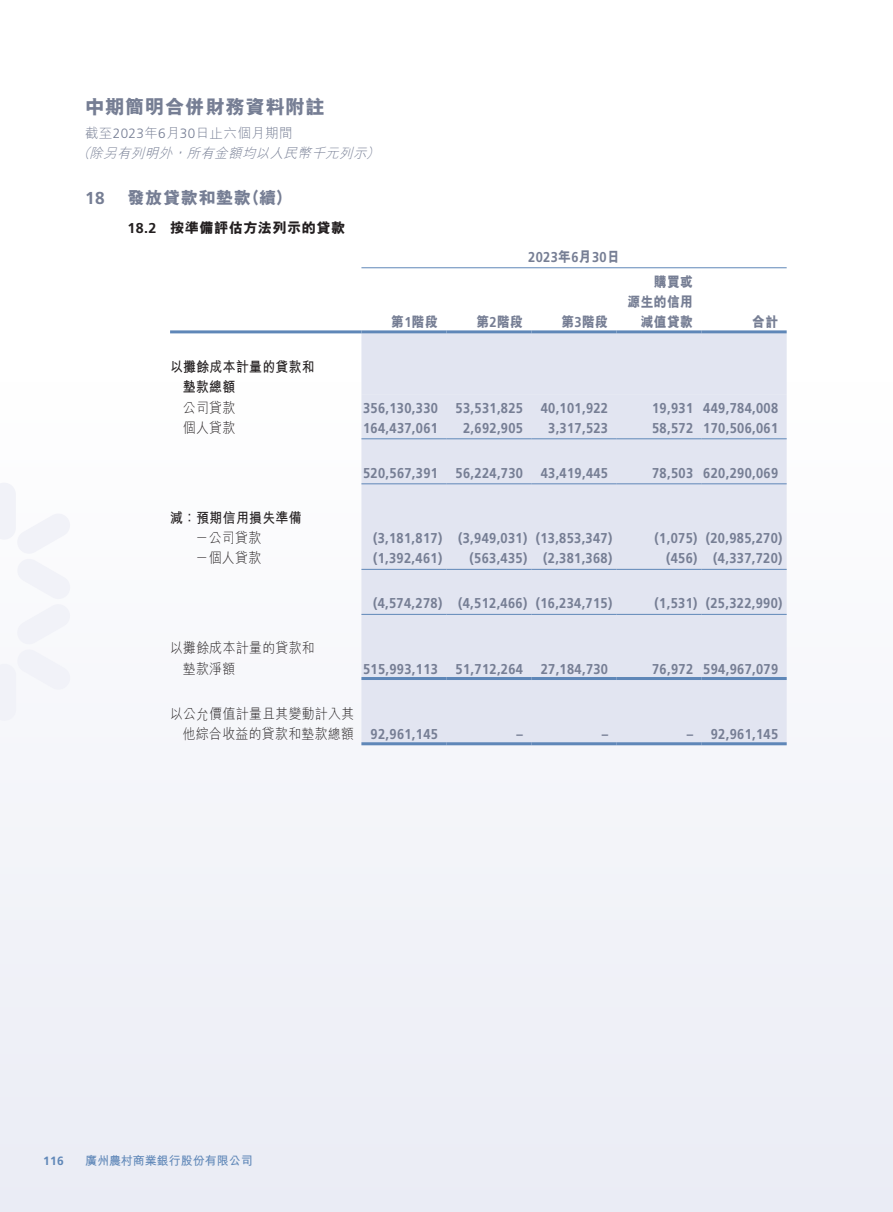
<style>
.page{position:relative;width:893px;height:1212px;background:#fff}
.page>*{position:absolute;margin:0;border:0;box-sizing:border-box;transform-origin:0 0}
.t1{font:800 19.5px "M Hei HK";letter-spacing:.03em;color:#767e94}
.t2{font:800 17.25px "M Hei HK";letter-spacing:.03em;color:#767e94}
.t3{font:700 17.25px "Frutiger LT Std";color:#767e94}
.t4{font:700 14.25px "Frutiger LT Std";letter-spacing:.03em;color:#767e94;scale:.9 1}
.t5{font:300 14.25px/20.2px "M Hei HK";letter-spacing:.03em;color:#231f20;scale:.9 1}
.t6{font:800 14.25px/20.2px "M Hei HK";letter-spacing:.03em;color:#767e94;text-align:right;scale:.9 1}
.t7{font:700 14.25px/20.2px "M Hei HK";letter-spacing:.03em;color:#231f20;scale:.9 1}
.t8{font:800 14.25px "M Hei HK";letter-spacing:.03em;color:#231f20}
.t9{font:italic 300 13.5px/20.2px "M Hei HK";color:#767e94}
.t10{font:700 12px "M Hei HK";color:#5f87b8}
.t11{font:700 12px "Frutiger LT Std";color:#5f87b8}
.s1{font-style:normal}
.s2{font-family:"Frutiger LT Std";font-style:normal}
.s3{font-family:"Frutiger LT Std";font-weight:700}
.s4{font-family:"M Hei HK";font-weight:800}
.s5{font-family:"Frutiger LT Std";font-weight:700;color:#767e94}
</style>
<div class="page">
<div style="left:0;top:383px;width:893px;height:829px;background:#f2f3f9"></div>
<div style="left:361px;top:333px;width:426px;height:61px;background:#e2e5f1"></div>
<div style="left:361px;top:394px;width:426px;height:348px;background:#e2e5f1"></div>
<hr style="left:361px;top:267px;width:426px;height:1px;background:#5f87b8">
<hr style="left:170px;top:330px;width:191px;height:3px;background:#5f87b8">
<hr style="left:361px;top:330px;width:85px;height:3px;background:#5f87b8">
<hr style="left:446px;top:330px;width:85px;height:3px;background:#5f87b8">
<hr style="left:531px;top:330px;width:86px;height:3px;background:#5f87b8">
<hr style="left:617px;top:330px;width:85px;height:3px;background:#5f87b8">
<hr style="left:702px;top:330px;width:85px;height:3px;background:#5f87b8">
<hr style="left:361px;top:438px;width:85px;height:1px;background:#5f87b8">
<hr style="left:446px;top:438px;width:85px;height:1px;background:#5f87b8">
<hr style="left:531px;top:438px;width:86px;height:1px;background:#5f87b8">
<hr style="left:617px;top:438px;width:85px;height:1px;background:#5f87b8">
<hr style="left:702px;top:438px;width:85px;height:1px;background:#5f87b8">
<hr style="left:361px;top:483px;width:85px;height:1px;background:#5f87b8">
<hr style="left:446px;top:483px;width:85px;height:1px;background:#5f87b8">
<hr style="left:531px;top:483px;width:86px;height:1px;background:#5f87b8">
<hr style="left:617px;top:483px;width:85px;height:1px;background:#5f87b8">
<hr style="left:702px;top:483px;width:85px;height:1px;background:#5f87b8">
<hr style="left:361px;top:569px;width:85px;height:1px;background:#5f87b8">
<hr style="left:446px;top:569px;width:85px;height:1px;background:#5f87b8">
<hr style="left:531px;top:569px;width:86px;height:1px;background:#5f87b8">
<hr style="left:617px;top:569px;width:85px;height:1px;background:#5f87b8">
<hr style="left:702px;top:569px;width:85px;height:1px;background:#5f87b8">
<hr style="left:361px;top:614px;width:85px;height:1px;background:#5f87b8">
<hr style="left:446px;top:614px;width:85px;height:1px;background:#5f87b8">
<hr style="left:531px;top:614px;width:86px;height:1px;background:#5f87b8">
<hr style="left:617px;top:614px;width:85px;height:1px;background:#5f87b8">
<hr style="left:702px;top:614px;width:85px;height:1px;background:#5f87b8">
<hr style="left:361px;top:677px;width:85px;height:3px;background:#5f87b8">
<hr style="left:446px;top:677px;width:85px;height:3px;background:#5f87b8">
<hr style="left:531px;top:677px;width:86px;height:3px;background:#5f87b8">
<hr style="left:617px;top:677px;width:85px;height:3px;background:#5f87b8">
<hr style="left:702px;top:677px;width:85px;height:3px;background:#5f87b8">
<hr style="left:361px;top:742px;width:85px;height:3px;background:#5f87b8">
<hr style="left:446px;top:742px;width:85px;height:3px;background:#5f87b8">
<hr style="left:531px;top:742px;width:86px;height:3px;background:#5f87b8">
<hr style="left:617px;top:742px;width:85px;height:3px;background:#5f87b8">
<hr style="left:702px;top:742px;width:85px;height:3px;background:#5f87b8">
<h1 class="t1" style="left:85px;top:97px;width:242px">中期簡明合併財務資料附註</h1>
<p class="t9" style="left:77px;top:123px;width:307px;text-indent:8px"><span class="s1">截至</span><span class="s2">2023</span><span class="s1">年</span><span class="s2">6</span><span class="s1">月</span><span class="s2">30</span><span class="s1">日止六個月期間<br></span>（除另有列明外，所有金額均以人民幣千元列示）</p>
<p class="t3" style="left:85px;top:188px;width:21px">18</p>
<p class="t2" style="left:128px;top:189px;width:166px">發放貸款和墊款（續）</p>
<p class="t8" style="left:128px;top:221px;width:219px"><span class="s3">18.2</span> 按準備評估方法列示的貸款</p>
<p class="t4" style="left:528px;top:248px;width:103px">2023<span class="s4">年</span>6<span class="s4">月</span>30<span class="s4">日</span></p>
<p class="t6" style="left:391px;top:311px;width:53px">第<span class="s3">1</span>階段</p>
<p class="t6" style="left:476px;top:311px;width:53px">第<span class="s3">2</span>階段</p>
<p class="t6" style="left:561px;top:311px;width:53px">第<span class="s3">3</span>階段</p>
<p class="t6" style="left:628px;top:271px;width:74px">購買或<br>源生的信用減值貸款</p>
<p class="t6" style="left:752px;top:311px;width:30px">合計</p>
<p class="t7" style="left:183px;top:355px;width:148px;text-indent:-13px">以攤餘成本計量的貸款和墊款總額</p>
<p class="t5" style="left:183px;top:397px;width:60px">公司貸款</p>
<p class="t4" style="left:363px;top:399px;width:274px">356,130,330 53,531,825 40,101,922</p>
<p class="t4" style="left:652px;top:399px;width:142px">19,931 449,784,008</p>
<p class="t5" style="left:183px;top:417px;width:60px">個人貸款</p>
<p class="t4" style="left:363px;top:419px;width:85px">164,437,061</p>
<p class="t4" style="left:463px;top:419px;width:68px">2,692,905</p>
<p class="t4" style="left:548px;top:419px;width:68px">3,317,523</p>
<p class="t4" style="left:652px;top:419px;width:142px">58,572 170,506,061</p>
<p class="t4" style="left:363px;top:464px;width:274px">520,567,391 56,224,730 43,419,445</p>
<p class="t4" style="left:652px;top:464px;width:142px">78,503 620,290,069</p>
<p class="t7" style="left:170px;top:506px;width:148px">減：預期信用損失準備</p>
<p class="t5" style="left:196px;top:528px;width:74px">－公司貸款</p>
<p class="t4" style="left:373px;top:530px;width:267px">(3,181,817) (3,949,031) (13,853,347)</p>
<p class="t4" style="left:655px;top:530px;width:144px">(1,075) (20,985,270)</p>
<p class="t5" style="left:196px;top:548px;width:74px">－個人貸款</p>
<p class="t4" style="left:373px;top:550px;width:78px">(1,392,461)</p>
<p class="t4" style="left:470px;top:550px;width:160px">(563,435) (2,381,368)</p>
<p class="t4" style="left:666px;top:550px;width:131px">(456) (4,337,720)</p>
<p class="t4" style="left:373px;top:595px;width:267px">(4,574,278) (4,512,466) (16,234,715)</p>
<p class="t4" style="left:655px;top:595px;width:144px">(1,531) (25,322,990)</p>
<p class="t5" style="left:183px;top:638px;width:148px;text-indent:-13px">以攤餘成本計量的貸款和墊款淨額</p>
<p class="t4" style="left:363px;top:660px;width:274px">515,993,113 51,712,264 27,184,730</p>
<p class="t4" style="left:652px;top:660px;width:142px">76,972 594,967,079</p>
<p class="t5" style="left:183px;top:703px;width:285px;text-indent:-13px">以公允價值計量且其變動計入其<br>他綜合收益的貸款和墊款總額 <span class="s5">92,961,145</span></p>
<p class="t4" style="left:517px;top:726px;width:9px">–</p>
<p class="t4" style="left:602px;top:726px;width:9px">–</p>
<p class="t4" style="left:687px;top:726px;width:103px">– 92,961,145</p>
<p class="t11" style="left:43px;top:1154px;width:22px">116</p>
<p class="t10" style="left:85px;top:1152px;width:169px">廣州農村商業銀行股份有限公司</p>
</div>
